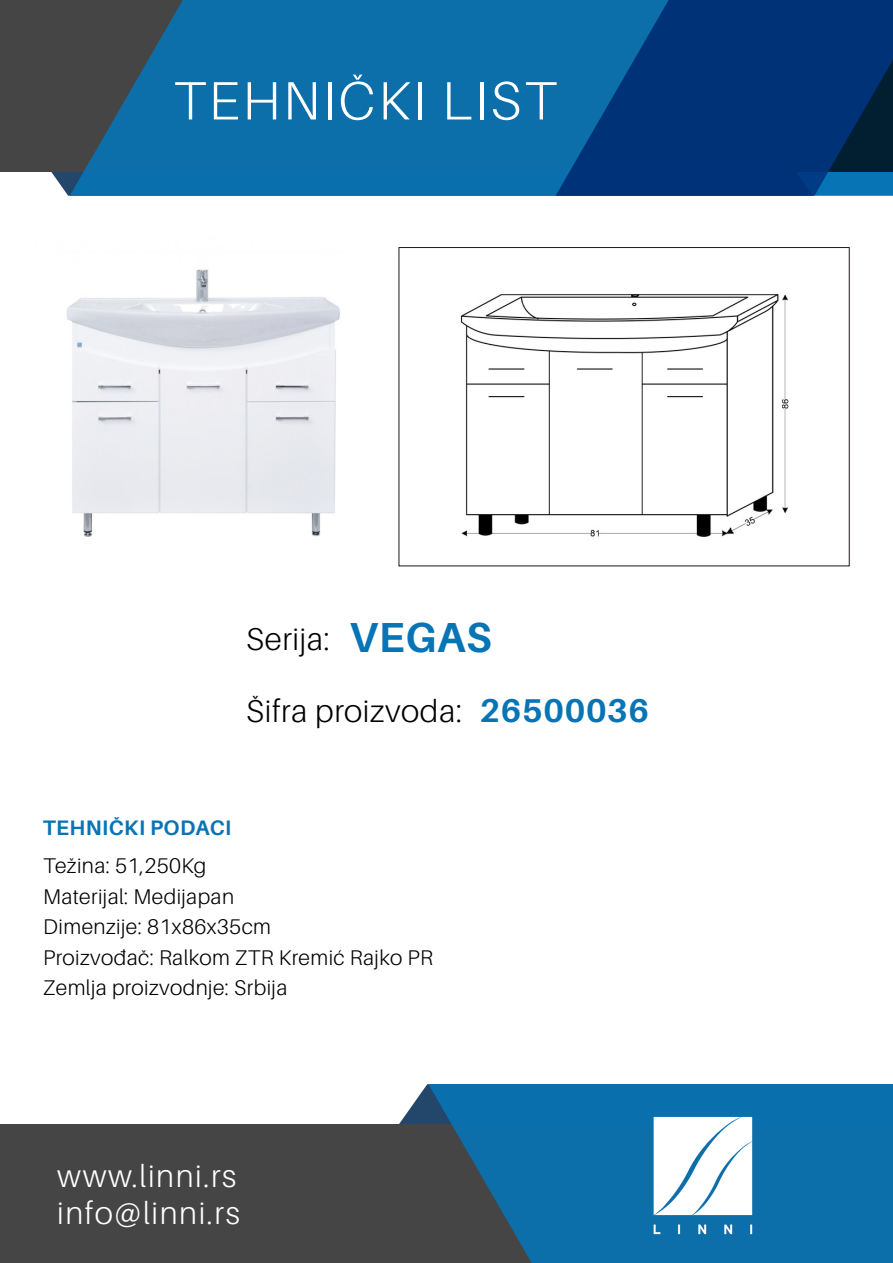
<style>
.page{position:relative;width:893px;height:1263px;background:#fff}
.page>*{position:absolute;margin:0;border:0;box-sizing:border-box;transform-origin:0 0}
.t1{font:300 54px "Aileron";letter-spacing:.05em;color:#fff}
.t2{font:700 42px "Aileron";letter-spacing:.02em;color:#0774b5}
.t3{font:700 33px "Aileron";letter-spacing:.02em;color:#0774b5}
.t4{font:300 31.5px/37.8px "Aileron";letter-spacing:.05em;color:#fff}
.t5{font:300 31.5px "Aileron";letter-spacing:.02em;color:#000}
.t6{font:300 21.3px/30.5px "Aileron";letter-spacing:.02em;color:#000}
.t7{font:700 21px "Aileron";letter-spacing:.02em;color:#0774b5}
</style>
<div class="page">
<svg style="left:294px;top:1084px;width:134px;height:41px"></svg>
<div style="left:0;top:1125px;width:893px;height:138px;background:#454545"></div>
<svg style="left:428px;top:1084px;width:465px;height:179px;fill:#0d6fa9"></svg>
<div style="left:0;top:0;width:893px;height:172px;background:#454545"></div>
<svg style="left:70px;top:0;width:486px;height:196px;background:#136a9d"></svg>
<svg style="left:556px;top:0;width:337px;height:196px;background:#023c7d"></svg>
<img style="left:614px;top:1084px;width:179px;height:179px">
<img style="left:66px;top:247px;width:333px;height:319px">
<img style="left:408px;top:294px;width:432px;height:273px">
<div style="left:399px;top:247px;width:451px;height:319px;border:1px solid #231916"></div>
<h1 class="t1" style="left:173px;top:71px;width:385px">TEHNIČKI LIST</h1>
<h2 class="t2" style="left:349px;top:613px;width:144px">VEGAS</h2>
<h3 class="t5" style="left:246px;top:622px;width:85px">Serija:</h3>
<h3 class="t5" style="left:246px;top:694px;width:218px">Šifra proizvoda:</h3>
<h3 class="t3" style="left:480px;top:692px;width:171px">26500036</h3>
<p class="t7" style="left:43px;top:816px;width:190px">TEHNIČKI PODACI</p>
<p class="t6" style="left:43px;top:851px;width:391px">Težina: 51,250Kg<br>Materijal: Medijapan<br>Dimenzije: 81x86x35cm<br>Proizvođač: Ralkom ZTR Kremić Rajko PR<br>Zemlja proizvodnje: Srbija</p>
<h3 class="t4" style="left:57px;top:1157px;width:184px">www.linni.rs info@linni.rs</h3>
</div>
